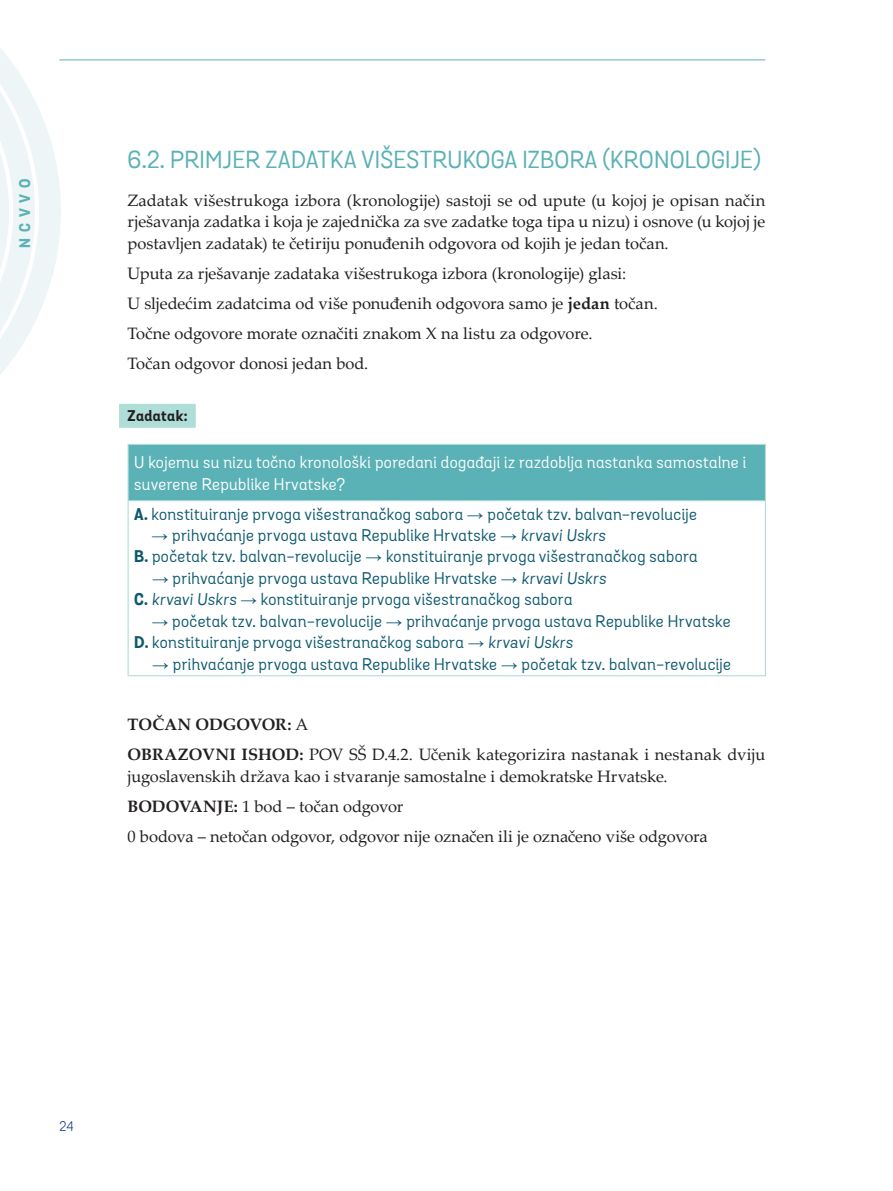
<style>
.page{position:relative;width:893px;height:1191px;background:#fff}
.page>*{position:absolute;margin:0;border:0;box-sizing:border-box;transform-origin:0 0}
.t1{font:24px "Grota Sans Alt Regular 96724";letter-spacing:.01em;color:#5ab1b6}
.t2{font:16.5px/30px "Palatino Linotype";color:#231f20}
.t3{font:16.5px/21.5px "Grota Sans Alt Regular 96724";letter-spacing:.025em;color:#0d596f}
.t4{font:16.5px/21.5px "Grota Sans Alt Regular 96724";letter-spacing:.025em;color:#fff}
.t5{font:700 15px "Grota Sans Alt";letter-spacing:.025em;color:#231f20}
.t6{font:15px "Grota Sans Alt Bold 40648";letter-spacing:.395em;color:#5ab1b6}
.t7{font:13.5px "Grota Sans Alt Book 67682";color:#1f448c}
.s1{font-weight:700}
.s2{font-family:"Grota Sans Alt Bold 40648"}
.s3{font-family:"Arial"}
.s4{font-family:"Grota Sans Alt Italic 08279"}
</style>
<div class="page">
<hr style="left:59px;top:60px;width:706px;height:1px;background:#5ab1b6">
<svg style="left:0;top:48px;width:62px;height:327px"></svg>
<div style="left:119px;top:404px;width:77px;height:24px;background:#afded8"></div>
<div style="left:128px;top:444px;width:637px;height:57px;background:#5ab1b6"></div>
<hr style="left:128px;top:500px;width:638px;height:1px;background:#afded8">
<hr style="left:128px;top:501px;width:1px;height:174px;background:#afded8">
<hr style="left:765px;top:501px;width:1px;height:174px;background:#afded8">
<hr style="left:128px;top:675px;width:638px;height:1px;background:#afded8">
<hr style="left:765px;top:445px;width:1px;height:55px;background:#afded8">
<hr style="left:128px;top:444px;width:638px;height:1px;background:#afded8">
<hr style="left:128px;top:445px;width:1px;height:55px;background:#afded8">
<p class="t6" style="left:16px;top:248px;width:71px;rotate:-90deg">NCVVO</p>
<h1 class="t1" style="left:128px;top:145px;width:635px">6.2. PRIMJER ZADATKA VIŠESTRUKOGA IZBORA (KRONOLOGIJE)</h1>
<p class="t2" style="left:128px;top:189px;width:639px;line-height:21.5px;text-align:justify">Zadatak višestrukoga izbora (kronologije) sastoji se od upute (u kojoj je opisan način rješavanja zadatka i koja je zajednička za sve zadatke toga tipa u nizu) i osnove (u kojoj je postavljen zadatak) te četiriju ponuđenih odgovora od kojih je jedan točan.</p>
<p class="t2" style="left:128px;top:258px;width:532px">Uputa za rješavanje zadataka višestrukoga izbora (kronologije) glasi:<br>U sljedećim zadatcima od više ponuđenih odgovora samo je <span class="s1">jedan</span> točan.<br>Točne odgovore morate označiti znakom X na listu za odgovore.<br>Točan odgovor donosi jedan bod.</p>
<p class="t5" style="left:128px;top:406px;width:62px">Zadatak:</p>
<p class="t4" style="left:134px;top:452px;width:614px">U kojemu su nizu točno kronološki poredani događaji iz razdoblja nastanka samostalne i suverene Republike Hrvatske?</p>
<p class="t3" style="left:134px;top:503px;width:564px"><span class="s2">A.</span> konstituiranje prvoga višestranačkog sabora <span class="s3">→</span> početak tzv. balvan-revolucije</p>
<p class="t3" style="left:134px;top:525px;width:565px;text-indent:17px"><span class="s3">→</span> prihvaćanje prvoga ustava Republike Hrvatske <span class="s3">→</span> <span class="s4">krvavi Uskrs<br></span><span class="s2">B.</span> početak tzv. balvan-revolucije <span class="s3">→</span> konstituiranje prvoga višestranačkog sabora</p>
<p class="t3" style="left:134px;top:568px;width:473px;text-indent:18px"><span class="s3">→</span> prihvaćanje prvoga ustava Republike Hrvatske <span class="s3">→</span> <span class="s4">krvavi Uskrs<br></span><span class="s2">C.</span> <span class="s4">krvavi Uskrs</span> <span class="s3">→</span> konstituiranje prvoga višestranačkog sabora</p>
<p class="t3" style="left:134px;top:611px;width:598px;text-indent:18px"><span class="s3">→</span> početak tzv. balvan-revolucije <span class="s3">→</span> prihvaćanje prvoga ustava Republike Hrvatske<br><span class="s2">D.</span> konstituiranje prvoga višestranačkog sabora <span class="s3">→</span> <span class="s4">krvavi Uskrs</span></p>
<p class="t3" style="left:152px;top:653px;width:580px"><span class="s3">→</span> prihvaćanje prvoga ustava Republike Hrvatske <span class="s3">→</span> početak tzv. balvan-revolucije</p>
<p class="t2" style="left:128px;top:709px;width:639px"><span class="s1">TOČAN ODGOVOR:</span> A<br><span class="s1">OBRAZOVNI ISHOD:</span> POV SŠ D.4.2. Učenik kategorizira nastanak i nestanak dviju</p>
<p class="t2" style="left:128px;top:760px;width:582px">jugoslavenskih država kao i stvaranje samostalne i demokratske Hrvatske.<br><span class="s1">BODOVANJE:</span> 1 bod – točan odgovor<br>0 bodova – netočan odgovor, odgovor nije označen ili je označeno više odgovora</p>
<p class="t7" style="left:59px;top:1118px;width:16px">24</p>
</div>
